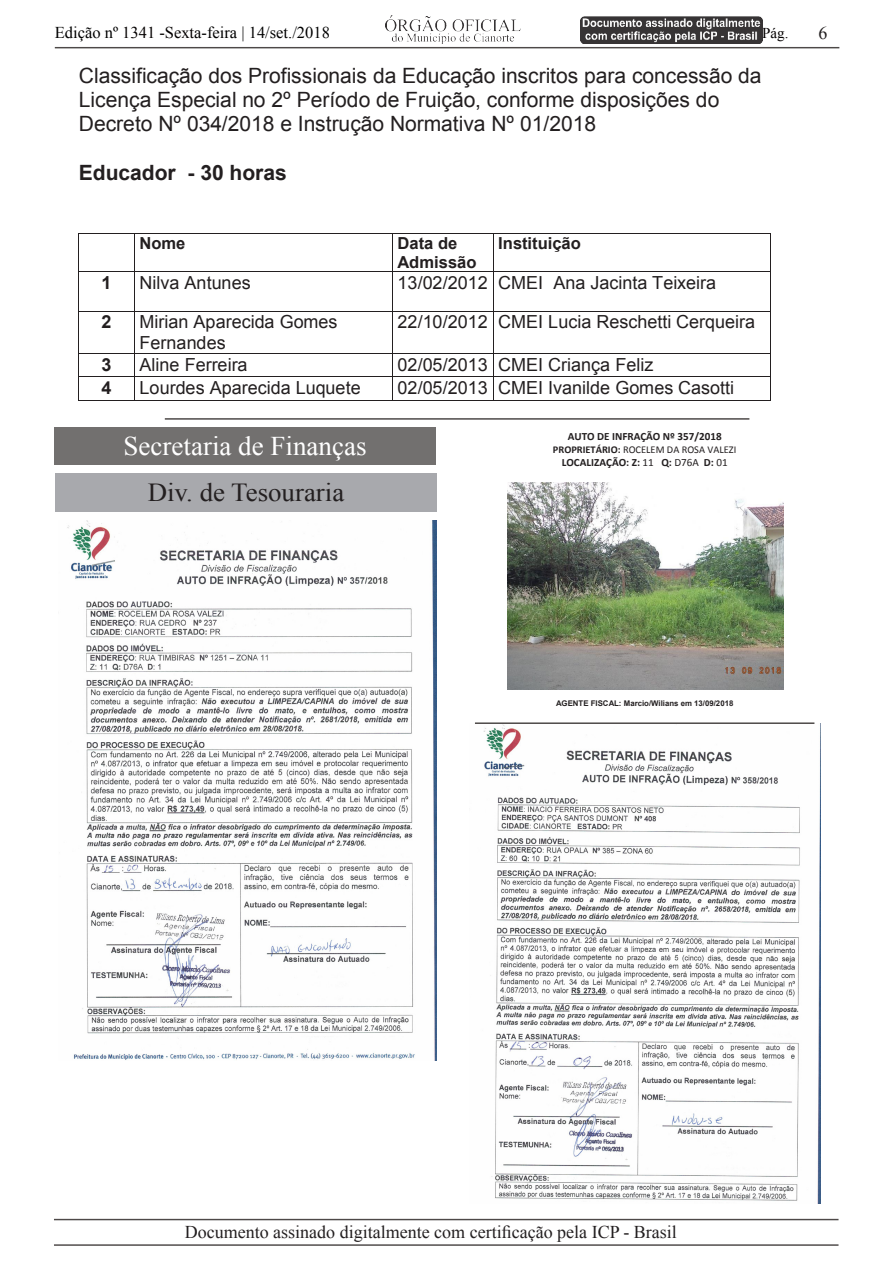
<style>
.page{position:relative;width:893px;height:1263px;background:#fff}
.page>*{position:absolute;margin:0;border:0;box-sizing:border-box;transform-origin:0 0}
.t1{font:27px "Times New Roman";color:#fff}
.t2{font:25.95px "Times New Roman";color:#231f20}
.t3{font:21px/24.2px "Arial";color:#231f20}
.t4{font:700 21px "Arial";color:#231f20}
.t5{font:18px/20.7px "Arial";color:#231f20}
.t6{font:18px "Times New Roman";color:#231f20}
.t7{font:700 18px "Arial";color:#231f20}
.t8{font:16.5px "Times New Roman";color:#000}
.t9{font:700 16.5px/19px "Arial";color:#231f20}
.t10{font:15px "Times New Roman";color:#040000}
.t11{font:700 11.1px "Calibri";color:#231f20}
.t12{font:10.35px "Calibri";color:#231f20}
.t13{font:700 7.8px "Arial";color:#231f20}
.s1{color:#040000}
.s2{font-size:21px}
.s3{font-weight:700}
.s4{font-weight:400}
</style>
<div class="page">
<hr style="left:54px;top:1219px;width:784px;height:1px;background:#4d4948">
<hr style="left:55px;top:47px;width:784px;height:1px;background:#4d4948">
<hr style="left:54px;top:1244px;width:784px;height:2px;background:#4d4948">
<img style="left:385px;top:15px;width:135px;height:29px">
<img style="left:581px;top:17px;width:181px;height:26px">
<hr style="left:79px;top:233px;width:55px;height:1px;background:#231f20">
<hr style="left:135px;top:233px;width:257px;height:1px;background:#231f20">
<hr style="left:393px;top:233px;width:100px;height:1px;background:#231f20">
<hr style="left:493px;top:233px;width:277px;height:1px;background:#231f20">
<hr style="left:79px;top:234px;width:1px;height:38px;background:#231f20">
<hr style="left:134px;top:234px;width:1px;height:38px;background:#231f20">
<hr style="left:392px;top:234px;width:1px;height:38px;background:#231f20">
<hr style="left:493px;top:234px;width:1px;height:38px;background:#231f20">
<hr style="left:770px;top:234px;width:1px;height:38px;background:#231f20">
<hr style="left:79px;top:272px;width:55px;height:1px;background:#231f20">
<hr style="left:135px;top:272px;width:257px;height:1px;background:#231f20">
<hr style="left:393px;top:272px;width:100px;height:1px;background:#231f20">
<hr style="left:493px;top:272px;width:277px;height:1px;background:#231f20">
<hr style="left:79px;top:272px;width:1px;height:39px;background:#231f20">
<hr style="left:134px;top:272px;width:1px;height:39px;background:#231f20">
<hr style="left:392px;top:272px;width:1px;height:39px;background:#231f20">
<hr style="left:493px;top:272px;width:1px;height:39px;background:#231f20">
<hr style="left:770px;top:272px;width:1px;height:39px;background:#231f20">
<hr style="left:79px;top:311px;width:55px;height:1px;background:#231f20">
<hr style="left:135px;top:311px;width:257px;height:1px;background:#231f20">
<hr style="left:393px;top:311px;width:100px;height:1px;background:#231f20">
<hr style="left:493px;top:311px;width:277px;height:1px;background:#231f20">
<hr style="left:79px;top:312px;width:1px;height:41px;background:#231f20">
<hr style="left:134px;top:312px;width:1px;height:41px;background:#231f20">
<hr style="left:392px;top:312px;width:1px;height:41px;background:#231f20">
<hr style="left:493px;top:312px;width:1px;height:41px;background:#231f20">
<hr style="left:770px;top:312px;width:1px;height:41px;background:#231f20">
<hr style="left:79px;top:353px;width:55px;height:1px;background:#231f20">
<hr style="left:135px;top:353px;width:257px;height:1px;background:#231f20">
<hr style="left:393px;top:353px;width:100px;height:1px;background:#231f20">
<hr style="left:493px;top:353px;width:277px;height:1px;background:#231f20">
<hr style="left:79px;top:377px;width:55px;height:1px;background:#231f20">
<hr style="left:135px;top:377px;width:257px;height:1px;background:#231f20">
<hr style="left:393px;top:377px;width:100px;height:1px;background:#231f20">
<hr style="left:493px;top:377px;width:277px;height:1px;background:#231f20">
<hr style="left:79px;top:400px;width:55px;height:1px;background:#231f20">
<svg style="left:134px;top:353px;width:1px;height:48px"></svg>
<hr style="left:135px;top:400px;width:257px;height:1px;background:#231f20">
<svg style="left:392px;top:353px;width:1px;height:48px"></svg>
<hr style="left:393px;top:400px;width:100px;height:1px;background:#231f20">
<svg style="left:493px;top:354px;width:1px;height:46px"></svg>
<hr style="left:493px;top:400px;width:277px;height:1px;background:#231f20">
<svg style="left:770px;top:353px;width:1px;height:48px"></svg>
<div style="left:54px;top:427px;width:382px;height:38px;background:#72706f"></div>
<div style="left:55px;top:473px;width:382px;height:39px;background:#a8a9ad"></div>
<hr style="left:165px;top:418px;width:584px;height:2px;background:#4d4948">
<img style="left:67px;top:520px;width:370px;height:541px">
<img style="left:507px;top:482px;width:276px;height:208px">
<img style="left:483px;top:724px;width:337px;height:479px">
<hr style="left:475px;top:722px;width:339px;height:2px;background:#4d4948">
<p class="t8" style="left:55px;top:21px;width:277px">Edição nº <span class="s1">1341 -Sext</span>a-feira | 14/set./2018</p>
<p class="t10" style="left:753px;top:23px;width:37px"><span class="s2">|</span> Pág.</p>
<p class="t6" style="left:818px;top:21px;width:10px">6</p>
<p class="t3" style="left:79px;top:64px;width:684px">Classificação dos Profissionais da Educação inscritos para concessão da<br>Licença Especial no 2º Período de Fruição, conforme disposições do<br>Decreto Nº 034/2018 e Instrução Normativa Nº 01/2018</p>
<p class="t4" style="left:79px;top:159px;width:209px">Educador - 30 horas</p>
<p class="t9" style="left:140px;top:234px;width:47px">Nome</p>
<p class="t9" style="left:398px;top:234px;width:80px">Data de<br>Admissão</p>
<p class="t9" style="left:498px;top:234px;width:84px">Instituição</p>
<p class="t7" style="left:102px;top:270px;width:12px">1</p>
<p class="t5" style="left:140px;top:272px;width:113px">Nilva Antunes</p>
<p class="t5" style="left:398px;top:273px;width:320px">13/02/2012 CMEI Ana Jacinta Teixeira</p>
<p class="t7" style="left:102px;top:310px;width:12px">2</p>
<p class="t5" style="left:140px;top:312px;width:200px">Mirian Aparecida Gomes<br>Fernandes</p>
<p class="t5" style="left:398px;top:312px;width:359px">22/10/2012 CMEI Lucia Reschetti Cerqueira</p>
<p class="t7" style="left:102px;top:352px;width:12px">3</p>
<p class="t5" style="left:140px;top:354px;width:110px">Aline Ferreira</p>
<p class="t5" style="left:398px;top:354px;width:257px">02/05/2013 CMEI Criança Feliz</p>
<p class="t7" style="left:102px;top:375px;width:12px">4</p>
<p class="t5" style="left:140px;top:377px;width:223px">Lourdes Aparecida Luquete</p>
<p class="t5" style="left:398px;top:377px;width:338px">02/05/2013 CMEI Ivanilde Gomes Casotti</p>
<p class="t1" style="left:124px;top:428px;width:244px">Secretaria de Finanças</p>
<p class="t2" style="left:148px;top:475px;width:198px">Div. de Tesouraria</p>
<p class="t11" style="left:568px;top:429px;width:155px">AUTO DE INFRAÇÃO Nº 357/2018</p>
<p class="t12" style="left:553px;top:443px;width:185px"><span class="s3">PROPRIETÁRIO:</span> ROCELEM DA ROSA VALEZI</p>
<p class="t11" style="left:562px;top:456px;width:167px">LOCALIZAÇÃO: Z: <span class="s4">11</span> Q: <span class="s4">D76A</span> D: <span class="s4">01</span></p>
<p class="t13" style="left:556px;top:698px;width:179px">AGENTE FISCAL: Marcio/Wilians em 13/09/2018</p>
<p class="t6" style="left:185px;top:1220px;width:494px">Documento assinado digitalmente com certificação pela ICP - Brasil</p>
</div>
